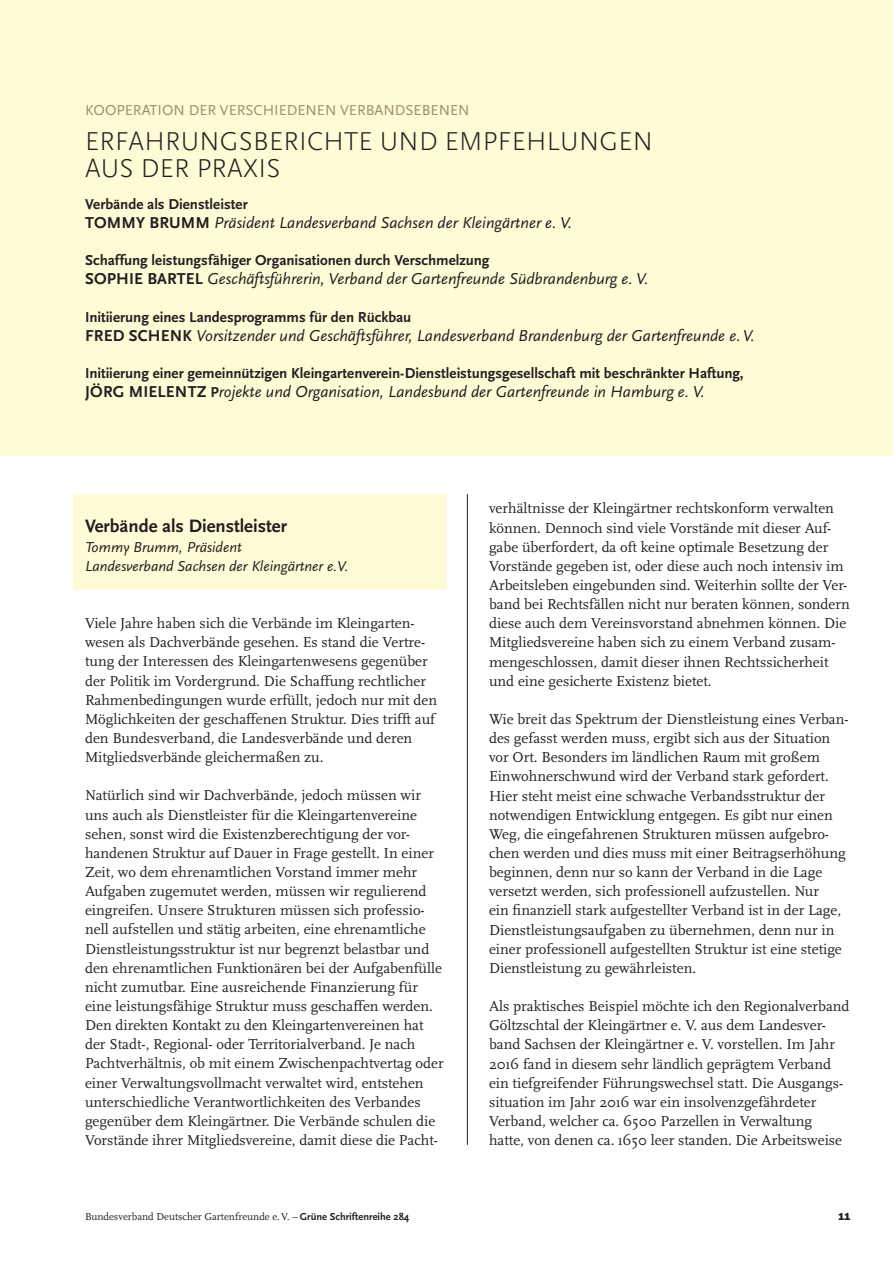
<style>
.page{position:relative;width:893px;height:1263px;background:#fff}
.page>*{position:absolute;margin:0;border:0;box-sizing:border-box;transform-origin:0 0}
.t1{font:300 27px/27px "Scala Sans Pro";letter-spacing:.01em;color:#231f20}
.t2{font:700 18.75px "Scala Sans";color:#231f20}
.t3{font:italic 16.5px "Scala Sans Pro";color:#231f20}
.t4{font:15px/19.2px "Scala";color:#231f20}
.t5{font:700 15px "Scala Sans";color:#231f20}
.t6{font:italic 15px/19.2px "Scala Sans";color:#231f20}
.t7{font:15px "Scala Sans";color:#998f6e}
.t8{font:10.5px "Scala Pro";color:#231f20}
.t9{font:800 10.5px "Franklin Gothic";color:#231f20}
.s1{font-weight:700;font-style:normal}
.s2{font-weight:700;font-style:normal;font-size:15px}
.s3{font-family:"Scala Sans Pro";font-weight:700}
</style>
<div class="page">
<div style="left:73px;top:494px;width:373px;height:96px;background:#fffbd6"></div>
<hr style="left:467px;top:494px;width:1px;height:651px;background:#231f20">
<div style="left:0;top:0;width:893px;height:456px;background:#fffbd6"></div>
<p class="t7" style="left:85px;top:102px;width:386px">KOOPERATION DER VERSCHIEDENEN VERBANDSEBENEN</p>
<h1 class="t1" style="left:85px;top:127px;width:569px">ERFAHRUNGSBERICHTE UND EMPFEHLUNGEN<br>AUS DER PRAXIS</h1>
<p class="t5" style="left:85px;top:196px;width:164px">Verbände als Dienstleister</p>
<p class="t3" style="left:85px;top:214px;width:488px"><span class="s1">TOMMY BRUMM</span> Präsident Landesverband Sachsen der Kleingärtner e. V.</p>
<p class="t5" style="left:85px;top:252px;width:406px">Schaffung leistungsfähiger Organisationen durch Verschmelzung</p>
<p class="t3" style="left:85px;top:269px;width:565px"><span class="s1">SOPHIE BARTEL</span> Geschäftsführerin, Verband der Gartenfreunde Südbrandenburg e. V.</p>
<p class="t5" style="left:85px;top:309px;width:328px">Initiierung eines Landesprogramms für den Rückbau</p>
<p class="t3" style="left:85px;top:326px;width:671px"><span class="s1">FRED SCHENK</span> Vorsitzender und Geschäftsführer, Landesverband Brandenburg der Gartenfreunde e.V.</p>
<p class="t5" style="left:85px;top:365px;width:660px">Initiierung einer gemeinnützigen Kleingartenverein-Dienstleistungsgesellschaft mit beschränkter Haftung,</p>
<p class="t3" style="left:85px;top:382px;width:621px"><span class="s1">JÖRG MIELENTZ</span> <span class="s2">P</span>rojekte und Organisation, Landesbund der Gartenfreunde in Hamburg e. V.</p>
<p class="t2" style="left:85px;top:516px;width:203px">Verbände als Dienstleister</p>
<p class="t6" style="left:85px;top:537px;width:265px">Tommy Brumm, Präsident<br>Landesverband Sachsen der Kleingärtner e.V.</p>
<p class="t4" style="left:85px;top:614px;width:353px">Viele Jahre haben sich die Verbände im Kleingarten&shy;wesen als Dachverbände gesehen. Es stand die Vertre&shy;tung der Interessen des Kleingartenwesens gegenüber der Politik im Vordergrund. Die Schaffung rechtlicher Rahmenbedingungen wurde erfüllt, jedoch nur mit den Möglichkeiten der geschaffenen Struktur. Dies trifft auf den Bundesverband, die Landesverbände und deren Mitgliedsverbände gleichermaßen zu.</p>
<p class="t4" style="left:85px;top:786px;width:360px">Natürlich sind wir Dachverbände, jedoch müssen wir uns auch als Dienstleister für die Kleingartenvereine sehen, sonst wird die Existenzberechtigung der vor&shy;handenen Struktur auf Dauer in Frage gestellt. In einer Zeit, wo dem ehrenamtlichen Vorstand immer mehr Aufgaben zugemutet werden, müssen wir regulierend eingreifen. Unsere Strukturen müssen sich professio&shy;nell aufstellen und stätig arbeiten, eine ehrenamtliche Dienstleistungsstruktur ist nur begrenzt belastbar und den ehrenamtlichen Funktionären bei der Aufgabenfülle nicht zumutbar. Eine ausreichende Finanzierung für eine leistungsfähige Struktur muss geschaffen werden.<br>Den direkten Kontakt zu den Kleingartenvereinen hat der Stadt-, Regional- oder Territorialverband. Je nach Pachtverhältnis, ob mit einem Zwischenpachtvertag oder einer Verwaltungsvollmacht verwaltet wird, entstehen unterschiedliche Verantwortlichkeiten des Verbandes gegenüber dem Kleingärtner. Die Verbände schulen die Vorstände ihrer Mitgliedsvereine, damit diese die Pacht-</p>
<p class="t4" style="left:489px;top:499px;width:362px">verhältnisse der Kleingärtner rechtskonform verwalten können. Dennoch sind viele Vorstände mit dieser Auf&shy;gabe überfordert, da oft keine optimale Besetzung der Vorstände gegeben ist, oder diese auch noch intensiv im Arbeitsleben eingebunden sind. Weiterhin sollte der Ver&shy;band bei Rechtsfällen nicht nur beraten können, sondern diese auch dem Vereinsvorstand abnehmen können. Die Mitgliedsvereine haben sich zu einem Verband zusam&shy;mengeschlossen, damit dieser ihnen Rechtssicherheit und eine gesicherte Existenz bietet.</p>
<p class="t4" style="left:489px;top:709px;width:361px">Wie breit das Spektrum der Dienstleistung eines Verban&shy;des gefasst werden muss, ergibt sich aus der Situation vor Ort. Besonders im ländlichen Raum mit großem Einwohnerschwund wird der Verband stark gefordert.<br>Hier steht meist eine schwache Verbandsstruktur der notwendigen Entwicklung entgegen. Es gibt nur einen Weg, die eingefahrenen Strukturen müssen aufgebro&shy;chen werden und dies muss mit einer Beitragserhöhung beginnen, denn nur so kann der Verband in die Lage versetzt werden, sich professionell aufzustellen. Nur<br>ein finanziell stark aufgestellter Verband ist in der Lage, Dienstleistungsaufgaben zu übernehmen, denn nur in einer professionell aufgestellten Struktur ist eine stetige Dienstleistung zu gewährleisten.</p>
<p class="t4" style="left:489px;top:997px;width:362px">Als praktisches Beispiel möchte ich den Regionalverband Göltzschtal der Kleingärtner e. V. aus dem Landesver&shy;band Sachsen der Kleingärtner e. V. vorstellen. Im Jahr 2016 fand in diesem sehr ländlich geprägtem Verband ein tiefgreifender Führungswechsel statt. Die Ausgangs&shy;situation im Jahr 2016 war ein insolvenzgefährdeter Verband, welcher ca. 6500 Parzellen in Verwaltung hatte, von denen ca. 1650 leer standen. Die Arbeitsweise</p>
<p class="t8" style="left:85px;top:1210px;width:326px">Bundesverband Deutscher Gartenfreunde e.V. – <span class="s3">Grüne Schriftenreihe 284</span></p>
<p class="t9" style="left:838px;top:1209px;width:14px">11</p>
</div>
